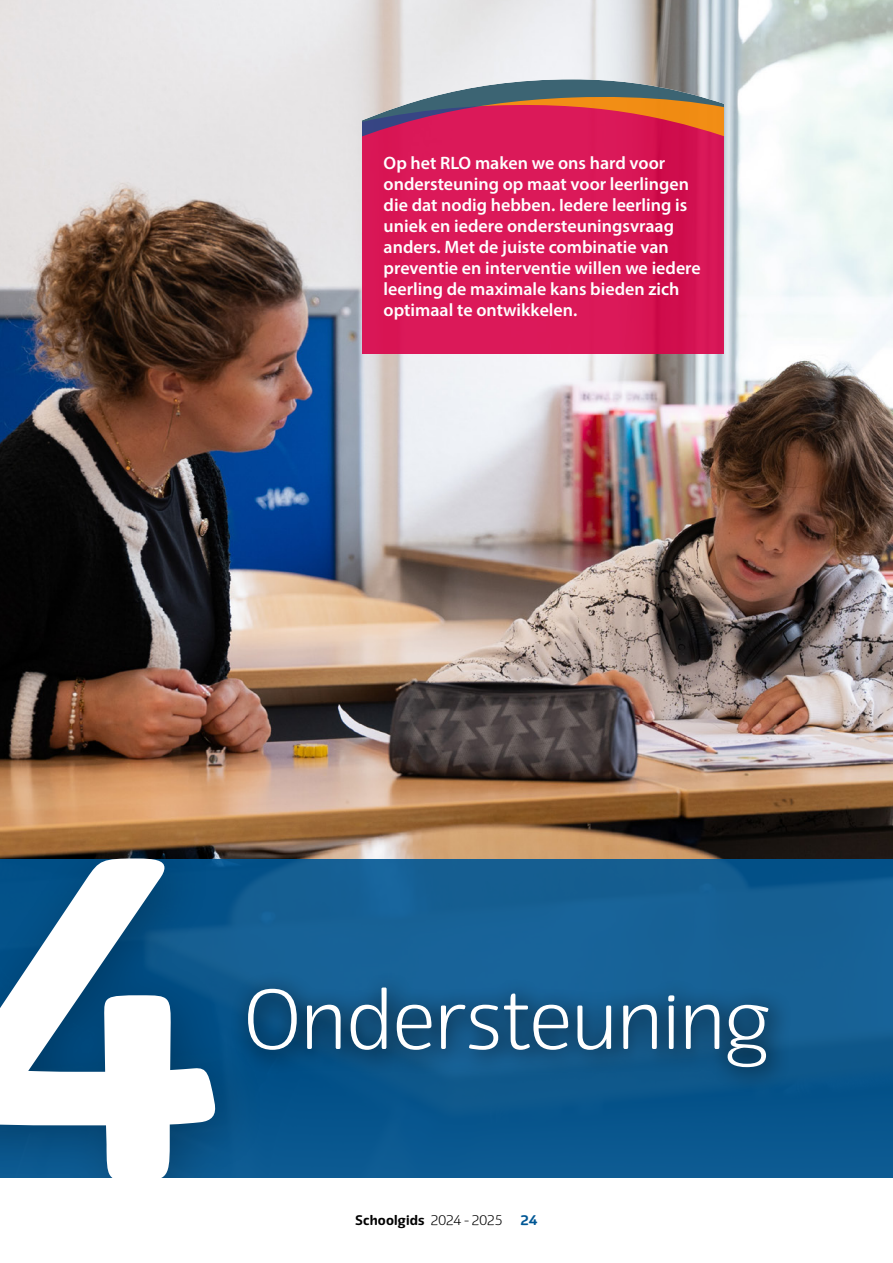
<style>
.page{position:relative;width:893px;height:1263px;background:#fff}
.page>*{position:absolute;margin:0;border:0;box-sizing:border-box;transform-origin:0 0}
.t1{font:700 442.5px "Eigerdals";color:#fff}
.t2{font:300 82.5px "Eigerdals";letter-spacing:-.02em;color:#fff}
.t3{font:600 18px/21px "Myriad Pro";color:#fff}
.t4{font:700 13.5px "Eigerdals";letter-spacing:.015em;color:#000}
.t5{font:700 13.5px "Eigerdals";color:#005795}
.s1{font-weight:300}
</style>
<div class="page">
<img style="left:0;top:0;width:893px;height:859px">
<div style="left:363px;top:73px;width:361px;height:281px;background:linear-gradient(to right,#dc1a5a,#d51453)"></div>
<svg style="left:363px;top:195px;width:361px;height:12px;background:#d81656"></svg>
<svg style="left:363px;top:73px;width:361px;height:122px;background:#c54367"></svg>
<div style="left:0;top:859px;width:893px;height:319px;background:linear-gradient(to bottom,#196296,#09568d)"></div>
<div style="left:229px;top:970px;width:565px;height:123px;background:#000;opacity:.5"></div>
<div style="left:0;top:821px;width:269px;height:357px;background:#000;opacity:.25"></div>
<p class="t3" style="left:384px;top:152px;width:319px">Op het RLO maken we ons hard voor ondersteuning op maat voor leerlingen die dat nodig hebben. Iedere leerling is uniek en iedere ondersteuningsvraag anders. Met de juiste combinatie van preventie en interventie willen we iedere leerling de maximale kans bieden zich optimaal te ontwikkelen.</p>
<h1 class="t1" style="left:-62px;top:756px;width:285px">4</h1>
<h2 class="t2" style="left:243px;top:971px;width:528px">Ondersteuning</h2>
<p class="t4" style="left:356px;top:1212px;width:148px">Schoolgids <span class="s1">2024 - 2025</span></p>
<p class="t5" style="left:521px;top:1212px;width:18px">24</p>
</div>
